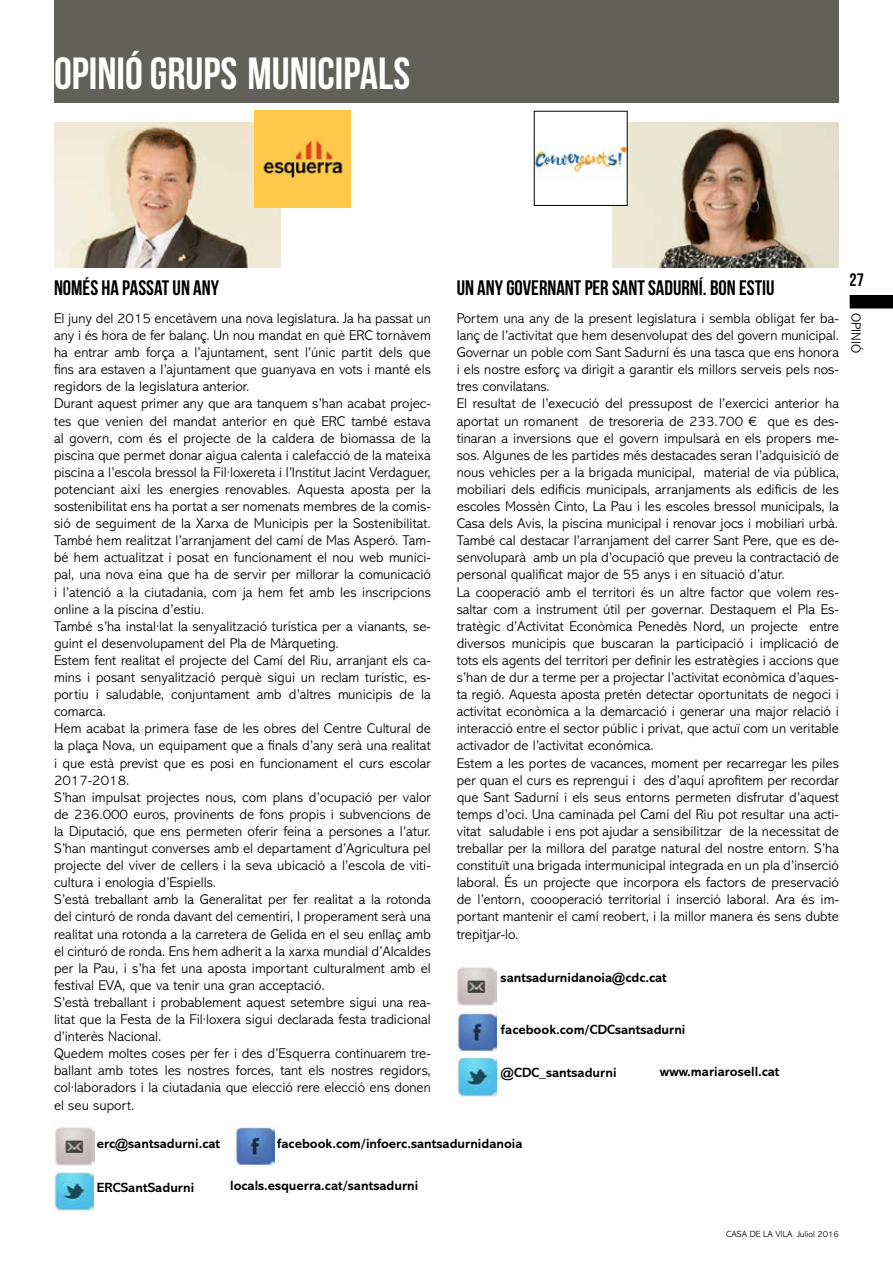
<style>
.page{position:relative;width:893px;height:1263px;background:#fff}
.page>*{position:absolute;margin:0;border:0;box-sizing:border-box;transform-origin:0 0}
.t1{font:45px "Bebas Neue";color:#fff}
.t2{font:21px "Bebas Neue";color:#000}
.t3{font:18px "Bebas Neue";color:#000}
.t4{font:300 14.25px/17.1px "Abadi MT Std";color:#000}
.t5{font:700 13.5px "Abadi MT Std";color:#000}
.t6{font:300 13.5px "Abadi MT Std";color:#000}
.t7{font:300 9px "Abadi MT Std";color:#000}
</style>
<div class="page">
<div style="left:850px;top:295px;width:43px;height:13px;background:#000"></div>
<img style="left:54px;top:1126px;width:40px;height:39px">
<img style="left:234px;top:1127px;width:40px;height:39px">
<img style="left:54px;top:1171px;width:40px;height:39px">
<img style="left:457px;top:1057px;width:39px;height:39px">
<img style="left:457px;top:966px;width:39px;height:40px">
<img style="left:457px;top:1013px;width:39px;height:39px">
<img style="left:54px;top:123px;width:227px;height:145px">
<div style="left:54px;top:0;width:785px;height:103px;background:#616059"></div>
<img style="left:612px;top:122px;width:227px;height:146px">
<img style="left:536px;top:122px;width:90px;height:82px">
<img style="left:254px;top:111px;width:97px;height:97px">
<h1 class="t1" style="left:54px;top:49px;width:358px">OPINIÓ GRUPS MUNICIPALS</h1>
<h2 class="t2" style="left:54px;top:276px;width:167px">NOMÉS HA PASSAT UN ANY</h2>
<h2 class="t2" style="left:457px;top:276px;width:319px">UN ANY GOVERNANT PER SANT SADURNÍ. BON ESTIU</h2>
<p class="t4" style="left:457px;top:310px;width:384px">Portem una any de la present legislatura i sembla obligat fer ba&shy;lanç de l’activitat que hem desenvolupat des del govern municipal.<br>Governar un poble com Sant Sadurní és una tasca que ens honora i els nostre esforç va dirigit a garantir els millors serveis pels nos&shy;tres convilatans.<br>El resultat de l’execució del pressupost de l’exercici anterior ha aportat un romanent de tresoreria de 233.700 € que es des&shy;tinaran a inversions que el govern impulsarà en els propers me&shy;sos. Algunes de les partides més destacades seran l’adquisició de nous vehicles per a la brigada municipal, material de via pública, mobiliari dels edificis municipals, arranjaments als edificis de les escoles Mossèn Cinto, La Pau i les escoles bressol municipals, la Casa dels Avis, la piscina municipal i renovar jocs i mobiliari urbà.<br>També cal destacar l’arranjament del carrer Sant Pere, que es de&shy;senvoluparà amb un pla d’ocupació que preveu la contractació de personal qualificat major de 55 anys i en situació d’atur.<br>La cooperació amb el territori és un altre factor que volem res&shy;saltar com a instrument útil per governar. Destaquem el Pla Es&shy;tratègic d’Activitat Econòmica Penedès Nord, un projecte entre diversos municipis que buscaran la participació i implicació de tots els agents del territori per definir les estratègies i accions que s’han de dur a terme per a projectar l’activitat econòmica d’aques&shy;ta regió. Aquesta aposta pretén detectar oportunitats de negoci i activitat econòmica a la demarcació i generar una major relació i interacció entre el sector públic i privat, que actuï com un veritable activador de l’activitat económica.<br>Estem a les portes de vacances, moment per recarregar les piles per quan el curs es reprengui i des d’aquí aprofitem per recordar que Sant Sadurní i els seus entorns permeten disfrutar d’aquest temps d’oci. Una caminada pel Camí del Riu pot resultar una acti&shy;vitat saludable i ens pot ajudar a sensibilitzar de la necessitat de treballar per la millora del paratge natural del nostre entorn. S’ha constituït una brigada intermunicipal integrada en un pla d’inserció laboral. És un projecte que incorpora els factors de preservació de l’entorn, coooperació territorial i inserció laboral. Ara és im&shy;portant mantenir el camí reobert, i la millor manera és sens dubte trepitjar-lo.</p>
<p class="t4" style="left:54px;top:310px;width:378px">El juny del 2015 encetàvem una nova legislatura. Ja ha passat un any i és hora de fer balanç. Un nou mandat en què ERC tornàvem ha entrar amb força a l’ajuntament, sent l’únic partit dels que fins ara estaven a l’ajuntament que guanyava en vots i manté els regidors de la legislatura anterior.<br>Durant aquest primer any que ara tanquem s’han acabat projec&shy;tes que venien del mandat anterior en què ERC també estava al govern, com és el projecte de la caldera de biomassa de la piscina que permet donar aigua calenta i calefacció de la mateixa piscina a l’escola bressol la Fil·loxereta i l’Institut Jacint Verdaguer, potenciant així les energies renovables. Aquesta aposta per la sostenibilitat ens ha portat a ser nomenats membres de la comis&shy;sió de seguiment de la Xarxa de Municipis per la Sostenibilitat.<br>També hem realitzat l’arranjament del camí de Mas Asperó. Tam&shy;bé hem actualitzat i posat en funcionament el nou web munici&shy;pal, una nova eina que ha de servir per millorar la comunicació i l’atenció a la ciutadania, com ja hem fet amb les inscripcions online a la piscina d’estiu.<br>També s’ha instal·lat la senyalització turística per a vianants, se&shy;guint el desenvolupament del Pla de Màrqueting.<br>Estem fent realitat el projecte del Camí del Riu, arranjant els ca&shy;mins i posant senyalització perquè sigui un reclam turístic, es&shy;portiu i saludable, conjuntament amb d’altres municipis de la comarca.<br>Hem acabat la primera fase de les obres del Centre Cultural de la plaça Nova, un equipament que a finals d’any serà una realitat i que està previst que es posi en funcionament el curs escolar 2017-2018.<br>S’han impulsat projectes nous, com plans d’ocupació per valor de 236.000 euros, provinents de fons propis i subvencions de la Diputació, que ens permeten oferir feina a persones a l’atur.<br>S’han mantingut converses amb el departament d’Agricultura pel projecte del viver de cellers i la seva ubicació a l’escola de viti&shy;cultura i enologia d’Espiells.<br>S’està treballant amb la Generalitat per fer realitat a la rotonda del cinturó de ronda davant del cementiri, I properament serà una realitat una rotonda a la carretera de Gelida en el seu enllaç amb el cinturó de ronda. Ens hem adherit a la xarxa mundial d’Alcaldes per la Pau, i s’ha fet una aposta important culturalment amb el festival EVA, que va tenir una gran acceptació.<br>S’està treballant i probablement aquest setembre sigui una rea&shy;litat que la Festa de la Fil·loxera sigui declarada festa tradicional d’interès Nacional.<br>Quedem moltes coses per fer i des d’Esquerra continuarem tre&shy;ballant amb totes les nostres forces, tant els nostres regidors, col·laboradors i la ciutadania que elecció rere elecció ens donen el seu suport.</p>
<p class="t5" style="left:277px;top:1136px;width:247px">facebook.com/infoerc.santsadurnidanoia</p>
<p class="t5" style="left:230px;top:1178px;width:190px">locals.esquerra.cat/santsadurni</p>
<p class="t5" style="left:501px;top:970px;width:168px">santsadurnidanoia@cdc.cat</p>
<p class="t5" style="left:501px;top:1022px;width:186px">facebook.com/CDCsantsadurni</p>
<p class="t5" style="left:501px;top:1065px;width:117px">@CDC_santsadurni</p>
<p class="t5" style="left:660px;top:1064px;width:121px">www.mariarosell.cat</p>
<p class="t5" style="left:97px;top:1136px;width:125px">erc@santsadurni.cat</p>
<p class="t5" style="left:97px;top:1179px;width:99px">ERCSantSadurni</p>
<p class="t3" style="left:850px;top:270px;width:16px">27</p>
<p class="t6" style="left:863px;top:313px;width:42px;rotate:90deg">OPINIÓ</p>
<p class="t7" style="left:726px;top:1229px;width:114px">CASA DE LA VILA Juliol 2016</p>
</div>
